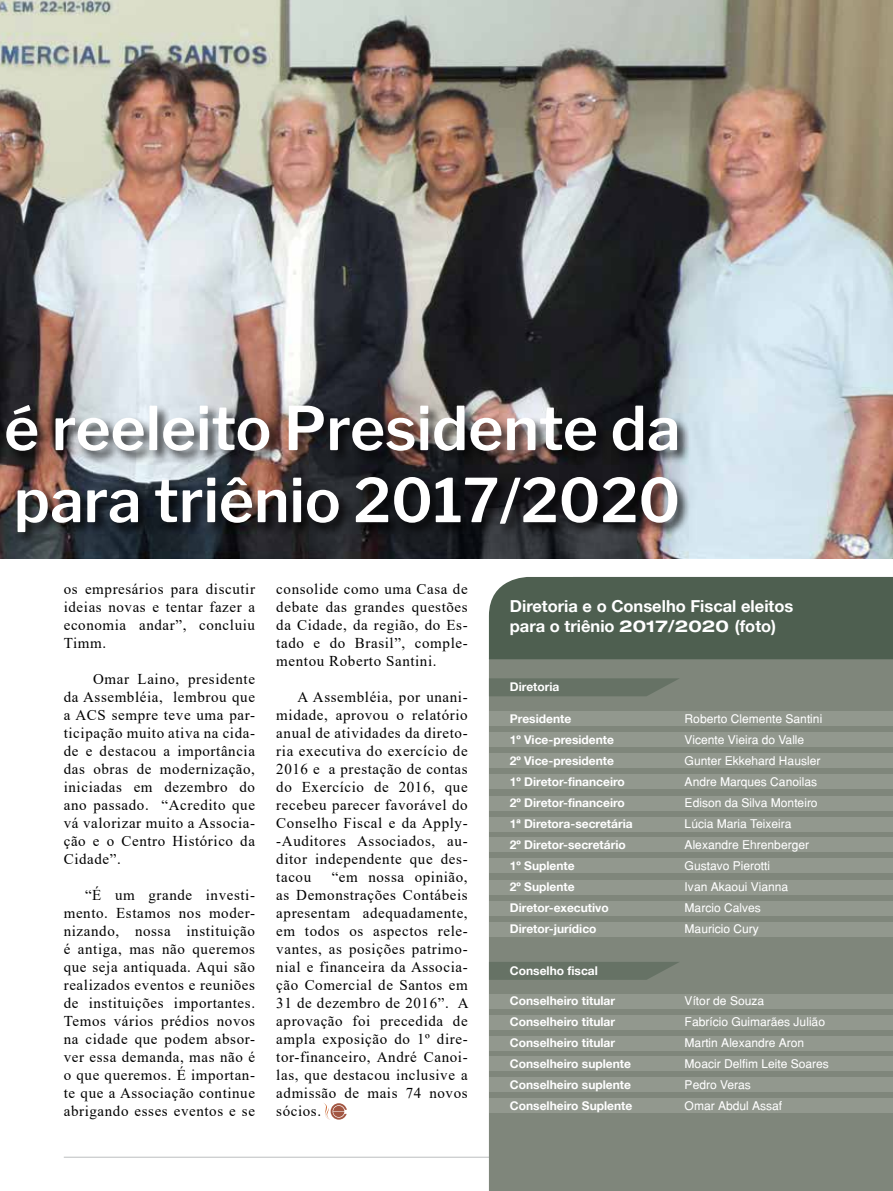
<style>
.page{position:relative;width:893px;height:1191px;background:#fff}
.page>*{position:absolute;margin:0;border:0;box-sizing:border-box;transform-origin:0 0}
.t1{font:600 60px/72px "Libre Franklin";color:#fff}
.t2{font:700 16.5px/19.8px "Helvetica 75";color:#fff}
.t3{font:15px/18px "Times New Roman";letter-spacing:.04em;color:#000;text-align:justify}
.t4{font:700 12px "Helvetica 75";color:#fff}
.t5{font:12px "Helvetica";color:#fff}
.s1{font-family:"Helvetica 73";font-stretch:expanded}
</style>
<div class="page">
<hr style="left:64px;top:1157px;width:789px;height:1px;background:#bcbec0">
<img style="left:0;top:0;width:893px;height:558px">
<div style="left:489px;top:659px;width:404px;height:532px;background:#7f867b"></div>
<div style="left:489px;top:577px;width:404px;height:82px;background:#4e5f50"></div>
<svg style="left:489px;top:678px;width:191px;height:18px;background:#687467"></svg>
<svg style="left:489px;top:962px;width:191px;height:17px;background:#687366"></svg>
<div style="left:489px;top:711px;width:404px;height:15px;background:#92988e"></div>
<div style="left:489px;top:732px;width:404px;height:15px;background:#92988e"></div>
<div style="left:489px;top:753px;width:404px;height:15px;background:#92988e"></div>
<div style="left:489px;top:774px;width:404px;height:14px;background:#92988e"></div>
<div style="left:489px;top:796px;width:404px;height:14px;background:#92988e"></div>
<div style="left:489px;top:817px;width:404px;height:15px;background:#92988e"></div>
<div style="left:489px;top:837px;width:404px;height:14px;background:#92988e"></div>
<div style="left:489px;top:858px;width:404px;height:15px;background:#92988e"></div>
<div style="left:489px;top:880px;width:404px;height:14px;background:#92988e"></div>
<div style="left:488px;top:901px;width:405px;height:14px;background:#92988e"></div>
<div style="left:489px;top:922px;width:404px;height:14px;background:#92988e"></div>
<div style="left:489px;top:994px;width:404px;height:14px;background:#92988e"></div>
<div style="left:489px;top:1015px;width:404px;height:14px;background:#92988e"></div>
<div style="left:489px;top:1035px;width:404px;height:15px;background:#92988e"></div>
<div style="left:489px;top:1056px;width:404px;height:15px;background:#92988e"></div>
<div style="left:489px;top:1077px;width:404px;height:15px;background:#92988e"></div>
<div style="left:489px;top:1098px;width:404px;height:15px;background:#92988e"></div>
<div style="left:0;top:403px;width:691px;height:143px;background:#000;opacity:.75"></div>
<svg style="left:324px;top:1103px;width:23px;height:17px"></svg>
<h1 class="t1" style="left:4px;top:392px;width:678px">é reeleito Presidente da para triênio 2017/2020</h1>
<p class="t3" style="left:64px;top:580px;width:193px">os empresários para discutir ideias novas e tentar fazer a economia andar”, concluiu Timm.</p>
<p class="t3" style="left:64px;top:670px;width:193px;text-indent:29px">Omar Laino, presidente da Assembléia, lembrou que a ACS sempre teve uma par&shy;ticipação muito ativa na cida&shy;de e destacou a importância das obras de modernização, iniciadas em dezembro do ano passado. “Acredito que vá valorizar muito a Associa&shy;ção e o Centro Histórico da Cidade”.</p>
<p class="t3" style="left:64px;top:886px;width:193px;text-indent:21px">“É um grande investi&shy;mento. Estamos nos moder&shy;nizando, nossa instituição é antiga, mas não queremos que seja antiquada. Aqui são realizados eventos e reuniões de instituições importantes.<br>Temos vários prédios novos na cidade que podem absor&shy;ver essa demanda, mas não é o que queremos. É importan&shy;te que a Associação continue abrigando esses eventos e se</p>
<p class="t3" style="left:276px;top:580px;width:193px">consolide como uma Casa de debate das grandes questões da Cidade, da região, do Es&shy;tado e do Brasil”, comple&shy;mentou Roberto Santini.</p>
<p class="t3" style="left:276px;top:688px;width:193px;text-indent:21px">A Assembléia, por unani&shy;midade, aprovou o relatório anual de atividades da direto&shy;ria executiva do exercício de 2016 e a prestação de contas do Exercício de 2016, que recebeu parecer favorável do Conselho Fiscal e da Apply--Auditores Associados, au&shy;ditor independente que des&shy;tacou</p>
<p class="t3" style="left:276px;top:868px;width:194px;text-indent:55px">“em nossa opinião, as Demonstrações Contábeis apresentam adequadamente, em todos os aspectos rele&shy;vantes, as posições patrimo&shy;nial e financeira da Associa&shy;ção Comercial de Santos em 31 de dezembro de 2016”. A aprovação foi precedida de ampla exposição do 1º dire&shy;tor-financeiro, André Canoi&shy;las, que destacou inclusive a admissão de mais 74 novos sócios.</p>
<p class="t2" style="left:510px;top:596px;width:285px">Diretoria e o Conselho Fiscal eleitos para o triênio <span class="s1">2017/2020</span> (foto)</p>
<p class="t4" style="left:510px;top:679px;width:51px">Diretoria</p>
<p class="t4" style="left:510px;top:711px;width:63px">Presidente</p>
<p class="t5" style="left:685px;top:711px;width:139px">Roberto Clemente Santini</p>
<p class="t4" style="left:510px;top:732px;width:106px">1º Vice-presidente</p>
<p class="t5" style="left:685px;top:732px;width:121px">Vicente Vieira do Valle</p>
<p class="t4" style="left:510px;top:753px;width:106px">2º Vice-presidente</p>
<p class="t5" style="left:685px;top:753px;width:137px">Gunter Ekkehard Hausler</p>
<p class="t4" style="left:510px;top:774px;width:117px">1º Diretor-financeiro</p>
<p class="t5" style="left:685px;top:774px;width:134px">Andre Marques Canoilas</p>
<p class="t4" style="left:510px;top:795px;width:117px">2º Diretor-financeiro</p>
<p class="t5" style="left:685px;top:795px;width:135px">Edison da Silva Monteiro</p>
<p class="t4" style="left:510px;top:816px;width:124px">1ª Diretora-secretária</p>
<p class="t5" style="left:685px;top:816px;width:108px">Lúcia Maria Teixeira</p>
<p class="t4" style="left:510px;top:837px;width:117px">2º Diretor-secretário</p>
<p class="t5" style="left:685px;top:837px;width:126px">Alexandre Ehrenberger</p>
<p class="t4" style="left:510px;top:858px;width:66px">1º Suplente</p>
<p class="t5" style="left:685px;top:858px;width:87px">Gustavo Pierotti</p>
<p class="t4" style="left:510px;top:879px;width:66px">2º Suplente</p>
<p class="t5" style="left:685px;top:879px;width:105px">Ivan Akaoui Vianna</p>
<p class="t4" style="left:510px;top:900px;width:100px">Diretor-executivo</p>
<p class="t5" style="left:685px;top:900px;width:78px">Marcio Calves</p>
<p class="t4" style="left:510px;top:921px;width:88px">Diretor-jurídico</p>
<p class="t5" style="left:685px;top:921px;width:76px">Mauricio Cury</p>
<p class="t4" style="left:510px;top:963px;width:89px">Conselho fiscal</p>
<p class="t4" style="left:510px;top:993px;width:107px">Conselheiro titular</p>
<p class="t5" style="left:685px;top:993px;width:81px">Vítor de Souza</p>
<p class="t4" style="left:510px;top:1014px;width:107px">Conselheiro titular</p>
<p class="t5" style="left:685px;top:1014px;width:142px">Fabrício Guimarães Julião</p>
<p class="t4" style="left:510px;top:1035px;width:107px">Conselheiro titular</p>
<p class="t5" style="left:685px;top:1035px;width:121px">Martin Alexandre Aron</p>
<p class="t4" style="left:510px;top:1056px;width:123px">Conselheiro suplente</p>
<p class="t5" style="left:685px;top:1056px;width:146px">Moacir Delfim Leite Soares</p>
<p class="t4" style="left:510px;top:1077px;width:123px">Conselheiro suplente</p>
<p class="t5" style="left:685px;top:1077px;width:68px">Pedro Veras</p>
<p class="t4" style="left:510px;top:1098px;width:124px">Conselheiro Suplente</p>
<p class="t5" style="left:685px;top:1098px;width:99px">Omar Abdul Assaf</p>
</div>
